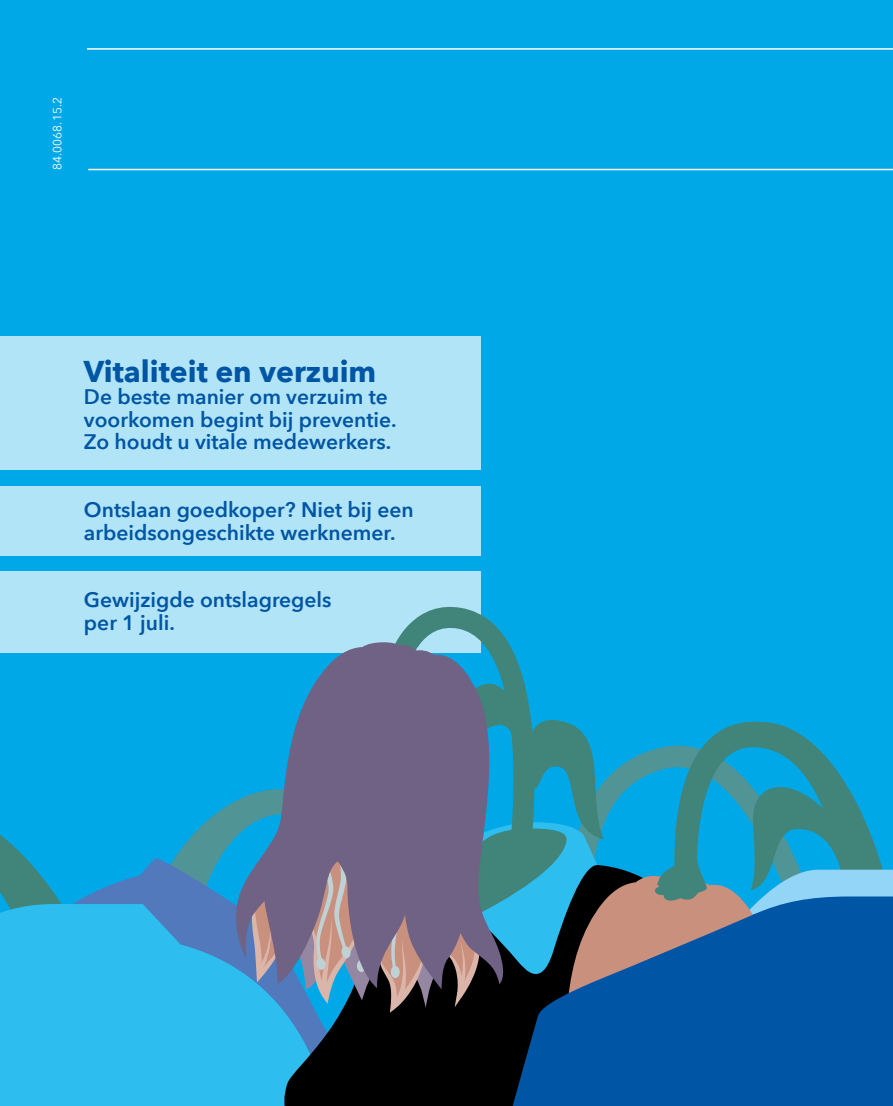
<style>
.page{position:relative;width:893px;height:1106px;background:#00a8e7}
.page>*{position:absolute;margin:0;border:0;box-sizing:border-box;transform-origin:0 0}
.t1{font:700 30px "Avenir Next";color:#0056a4}
.t2{font:600 21px/22.5px "Avenir Next";color:#0056a4}
.t3{font:12px "Avenir Next";letter-spacing:.005em;color:#fff}
</style>
<div class="page">
<div style="left:0;top:1012px;width:279px;height:94px;background:#2ebdef"></div>
<svg style="left:279px;top:1012px;width:225px;height:94px;background:#07161e"></svg>
<div style="left:504px;top:1012px;width:389px;height:94px;background:#0056a4"></div>
<div style="left:0;top:486px;width:480px;height:70px;background:#b2e4f7"></div>
<div style="left:0;top:336px;width:480px;height:134px;background:#b2e4f7"></div>
<hr style="left:88px;top:169px;width:805px;height:1px;background:#fff">
<hr style="left:87px;top:48px;width:806px;height:2px;background:#fff">
<div style="left:0;top:572px;width:480px;height:81px;background:#b2e4f7"></div>
<svg style="left:396px;top:599px;width:126px;height:76px"></svg>
<svg style="left:0;top:675px;width:893px;height:337px"></svg>
<svg style="left:232px;top:642px;width:276px;height:347px;fill:#6f6285"></svg>
<svg style="left:392px;top:643px;width:32px;height:17px"></svg>
<p class="t3" style="left:47px;top:170px;width:74px;rotate:-90deg">84.0068.15.2</p>
<h1 class="t1" style="left:84px;top:345px;width:294px">Vitaliteit en verzuim</h1>
<p class="t2" style="left:84px;top:385px;width:314px">De beste manier om verzuim te voorkomen begint bij preventie.<br>Zo houdt u vitale medewerkers.</p>
<p class="t2" style="left:84px;top:498px;width:331px">Ontslaan goedkoper? Niet bij een arbeidsongeschikte werknemer.</p>
<p class="t2" style="left:84px;top:588px;width:249px">Gewijzigde ontslagregels per 1 juli.</p>
</div>
